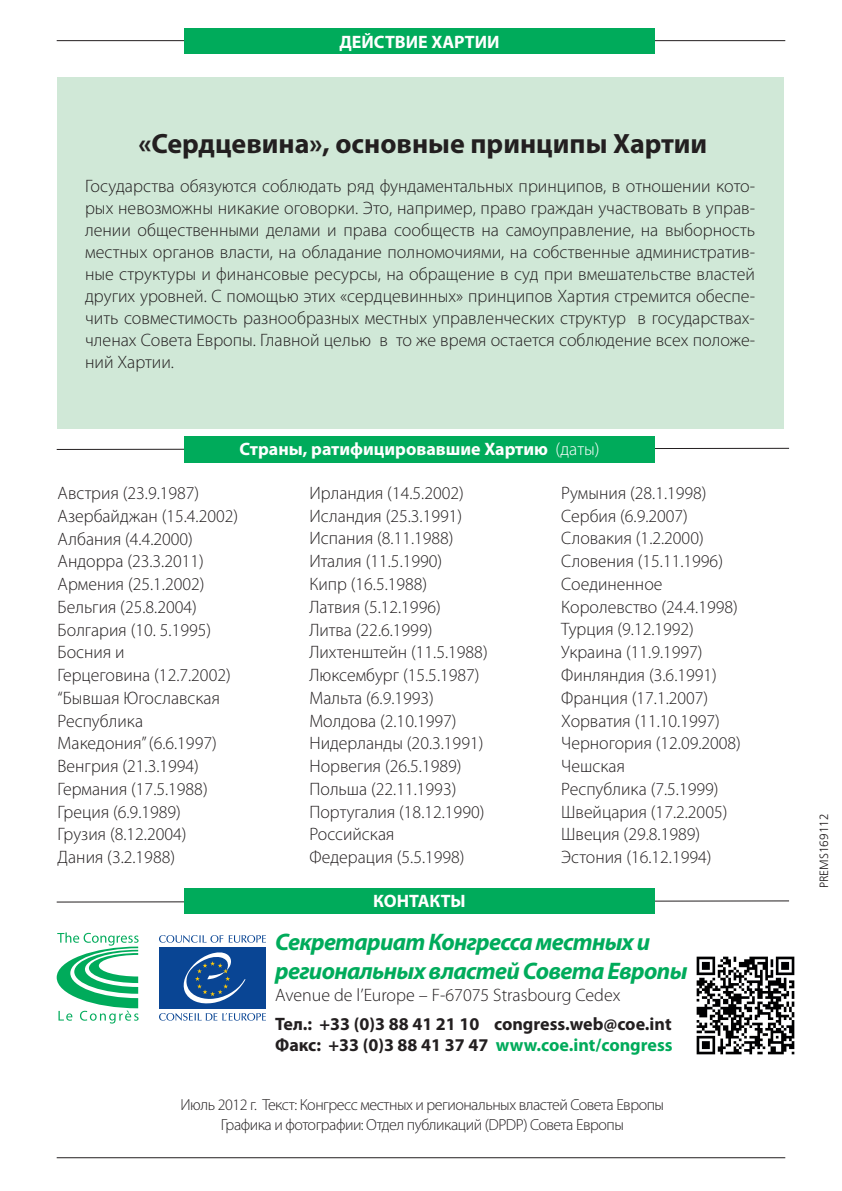
<style>
.page{position:relative;width:842px;height:1191px;background:#fff}
.page>*{position:absolute;margin:0;border:0;box-sizing:border-box;transform-origin:0 0}
.t1{font:700 28px "Myriad Pro";color:#231f20}
.t2{font:italic 700 24px/28.8px "Myriad Pro";letter-spacing:-.03em;color:#00ab5b}
.t3{font:300 18px/22.8px "Myriad Pro";color:#231f20}
.t4{font:700 18px/21.6px "Myriad Pro";color:#231f20}
.t5{font:700 18px "Myriad Pro";color:#fff}
.t6{font:300 16px/19.2px "Myriad Pro";letter-spacing:-.03em;color:#231f20;text-align:center}
.t7{font:300 12px "Frutiger LT Std";color:#231f20}
.s1{font-weight:300}
.s2{color:#00ab5b}
</style>
<div class="page">
<hr style="left:57px;top:40px;width:728px;height:1px;background:#231f20">
<hr style="left:57px;top:1157px;width:728px;height:1px;background:#231f20">
<svg style="left:56px;top:448px;width:734px;height:2px"></svg>
<svg style="left:56px;top:900px;width:733px;height:2px"></svg>
<div style="left:184px;top:28px;width:471px;height:26px;background:#00ab5b"></div>
<div style="left:184px;top:436px;width:471px;height:27px;background:#00ab5b"></div>
<div style="left:184px;top:888px;width:471px;height:26px;background:#00ab5b"></div>
<div style="left:57px;top:77px;width:726px;height:351px;background:#d0e8d7"></div>
<img style="left:696px;top:956px;width:99px;height:99px">
<svg style="left:57px;top:932px;width:82px;height:91px"></svg>
<svg style="left:229px;top:935px;width:37px;height:7px"></svg>
<svg style="left:159px;top:935px;width:64px;height:7px"></svg>
<svg style="left:159px;top:1013px;width:107px;height:7px"></svg>
<div style="left:160px;top:947px;width:106px;height:61px;background:#094594"></div>
<svg style="left:183px;top:952px;width:63px;height:51px"></svg>
<p class="t5" style="left:340px;top:30px;width:162px">ДЕЙСТВИЕ ХАРТИИ</p>
<h1 class="t1" style="left:138px;top:125px;width:570px">«Сердцевина», основные принципы Хартии</h1>
<p class="t3" style="left:85px;top:175px;width:671px;line-height:22px;text-align:justify">Государства обязуются соблюдать ряд фундаментальных принципов, в отношении кото&shy;рых невозможны никакие оговорки. Это, например, право граждан участвовать в управ&shy;лении общественными делами и права сообществ на самоуправление, на выборность местных органов власти, на обладание полномочиями, на собственные административ&shy;ные структуры и финансовые ресурсы, на обращение в суд при вмешательстве властей других уровней. С помощью этих «сердцевинных» принципов Хартия стремится обеспе&shy;чить совместимость разнообразных местных управленческих структур в государствах&shy;членах Совета Европы. Главной целью в то же время остается соблюдение всех положе&shy;ний Хартии.</p>
<p class="t5" style="left:240px;top:437px;width:361px">Страны, ратифицировавшие Хартию <span class="s1">(даты)</span></p>
<p class="t3" style="left:58px;top:481px;width:182px">Австрия (23.9.1987)<br>Азербайджан (15.4.2002)<br>Албания (4.4.2000)<br>Андорра (23.3.2011)<br>Армения (25.1.2002)<br>Бельгия (25.8.2004)<br>Болгария (10. 5.1995)<br>Босния и<br>Герцеговина (12.7.2002) “Бывшая Югославская<br>Республика<br>Македония” (6.6.1997)<br>Венгрия (21.3.1994)<br>Германия (17.5.1988)<br>Греция (6.9.1989)<br>Грузия (8.12.2004)<br>Дания (3.2.1988)</p>
<p class="t3" style="left:309px;top:481px;width:180px">Ирландия (14.5.2002)<br>Исландия (25.3.1991)<br>Испания (8.11.1988)<br>Италия (11.5.1990)<br>Кипр (16.5.1988)<br>Латвия (5.12.1996)<br>Литва (22.6.1999)<br>Лихтенштейн (11.5.1988)<br>Люксембург (15.5.1987)<br>Мальта (6.9.1993)<br>Молдова (2.10.1997)<br>Нидерланды (20.3.1991)<br>Норвегия (26.5.1989)<br>Польша (22.11.1993)<br>Португалия (18.12.1990)<br>Российская<br>Федерация (5.5.1998)</p>
<p class="t3" style="left:561px;top:481px;width:181px">Румыния (28.1.1998)<br>Сербия (6.9.2007)<br>Словакия (1.2.2000)<br>Словения (15.11.1996)<br>Соединенное<br>Королевство (24.4.1998)<br>Турция (9.12.1992)<br>Украина (11.9.1997)<br>Финляндия (3.6.1991)<br>Франция (17.1.2007)<br>Хорватия (11.10.1997)<br>Черногория (12.09.2008)<br>Чешская<br>Республика (7.5.1999)<br>Швейцария (17.2.2005)<br>Швеция (29.8.1989)<br>Эстония (16.12.1994)</p>
<p class="t5" style="left:373px;top:889px;width:94px">КОНТАКТЫ</p>
<h2 class="t2" style="left:275px;top:927px;width:414px">Секретариат Конгресса местных и региональных властей Совета Европы</h2>
<p class="t3" style="left:275px;top:983px;width:347px">Avenue de l’Europe – F-67075 Strasbourg Cedex</p>
<p class="t4" style="left:275px;top:1012px;width:399px">Тел.: +33 (0)3 88 41 21 10 congress.web@coe.int<br>Факс: +33 (0)3 88 41 37 47 <span class="s2">www.coe.int/congress</span></p>
<p class="t6" style="left:180px;top:1095px;width:485px">Июль 2012 г. Текст: Конгресс местных и региональных властей Совета Европы<br>Графика и фотографии: Отдел публикаций (DPDP) Совета Европы</p>
<p class="t7" style="left:817px;top:888px;width:76px;rotate:-90deg">PREMS169112</p>
</div>
